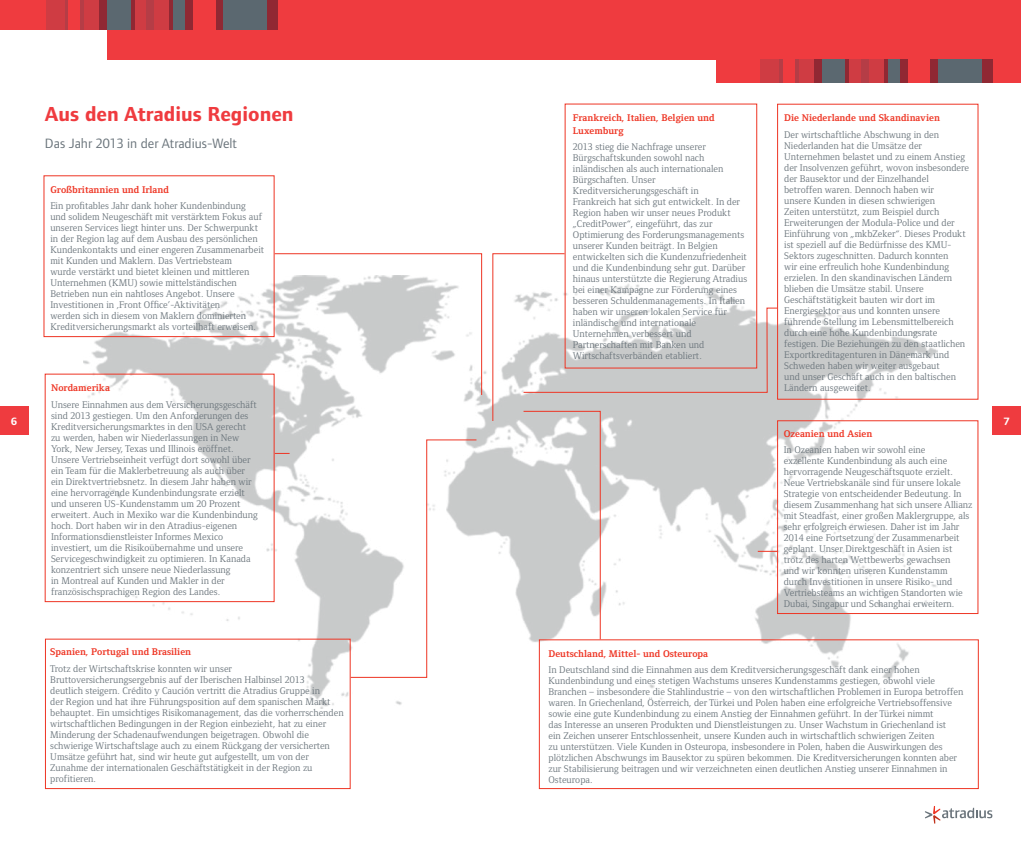
<style>
.page{position:relative;width:1021px;height:842px;background:#fff}
.page>*{position:absolute;margin:0;border:0;box-sizing:border-box;transform-origin:0 0}
.t1{font:700 21px "Foundry Form Sans";color:#ef3b3f}
.t2{font:14px "Foundry Form Sans";color:#6a747b}
.t3{font:700 11px "Foundry Form Sans";color:#fff}
.t4{font:10px/11px "Foundry Form Serif";color:#6a747b}
.t5{font:700 10px/13px "Foundry Form Serif";color:#ee3524}
</style>
<div class="page">
<div style="left:107px;top:0;width:403px;height:59px;background:#ef3b3f"></div>
<div style="left:0;top:0;width:46px;height:30px;background:#ef3b3f"></div>
<svg style="left:64px;top:0;width:4px;height:30px"></svg>
<div style="left:68px;top:0;width:12px;height:30px;background:#ef3b3f"></div>
<div style="left:46px;top:0;width:18px;height:30px;background:#cf3c43"></div>
<div style="left:84px;top:0;width:15px;height:30px;background:#cf3c43"></div>
<div style="left:135px;top:0;width:11px;height:30px;background:#cf3c43"></div>
<div style="left:154px;top:0;width:15px;height:30px;background:#cf3c43"></div>
<div style="left:99px;top:0;width:8px;height:30px;background:#902833"></div>
<div style="left:146px;top:0;width:8px;height:30px;background:#b53d46"></div>
<div style="left:185px;top:0;width:8px;height:30px;background:#902833"></div>
<div style="left:266px;top:0;width:12px;height:30px;background:#902833"></div>
<div style="left:216px;top:0;width:7px;height:30px;background:#902833"></div>
<hr style="left:80px;top:0;width:4px;height:30px;background:#b53d46">
<div style="left:107px;top:0;width:24px;height:30px;background:#5b6870"></div>
<div style="left:223px;top:0;width:43px;height:30px;background:#5b6870"></div>
<hr style="left:131px;top:0;width:4px;height:30px;background:#902833">
<div style="left:173px;top:0;width:12px;height:30px;background:#5b6870"></div>
<hr style="left:169px;top:0;width:4px;height:30px;background:#902833">
<div style="left:510px;top:0;width:207px;height:59px;background:#ef3b3f"></div>
<div style="left:716px;top:0;width:304px;height:83px;background:#ef3b3f"></div>
<hr style="left:779px;top:59px;width:4px;height:24px;background:#b53d46">
<div style="left:760px;top:59px;width:19px;height:24px;background:#cf3c43"></div>
<div style="left:798px;top:59px;width:16px;height:24px;background:#cf3c43"></div>
<div style="left:849px;top:59px;width:12px;height:24px;background:#cf3c43"></div>
<div style="left:869px;top:59px;width:15px;height:24px;background:#cf3c43"></div>
<div style="left:814px;top:59px;width:8px;height:24px;background:#902833"></div>
<div style="left:861px;top:59px;width:8px;height:24px;background:#b53d46"></div>
<div style="left:899px;top:59px;width:8px;height:24px;background:#902833"></div>
<div style="left:981px;top:59px;width:11px;height:24px;background:#902833"></div>
<div style="left:930px;top:59px;width:8px;height:24px;background:#902833"></div>
<svg style="left:795px;top:59px;width:3px;height:24px"></svg>
<div style="left:822px;top:59px;width:23px;height:24px;background:#5b6870"></div>
<div style="left:938px;top:59px;width:43px;height:24px;background:#5b6870"></div>
<hr style="left:845px;top:59px;width:4px;height:24px;background:#902833">
<div style="left:887px;top:59px;width:12px;height:24px;background:#5b6870"></div>
<hr style="left:884px;top:59px;width:3px;height:24px;background:#902833">
<svg style="left:925px;top:806px;width:67px;height:18px"></svg>
<div style="left:0;top:407px;width:28px;height:28px;background:#ef3b3f"></div>
<div style="left:992px;top:407px;width:28px;height:28px;background:#ef3b3f"></div>
<img style="left:83px;top:276px;width:854px;height:433px">
<div style="left:43px;top:175px;width:231px;height:162px;border:1px solid #ee3524"></div>
<div style="left:777px;top:104px;width:201px;height:296px;border:1px solid #ee3524"></div>
<div style="left:777px;top:420px;width:201px;height:194px;border:1px solid #ee3524"></div>
<svg style="left:45px;top:638px;width:306px;height:151px"></svg>
<div style="left:539px;top:639px;width:439px;height:150px;border:1px solid #ee3524"></div>
<svg style="left:273px;top:253px;width:209px;height:143px"></svg>
<svg style="left:44px;top:373px;width:231px;height:230px"></svg>
<svg style="left:350px;top:439px;width:127px;height:239px"></svg>
<svg style="left:275px;top:453px;width:14px;height:1px"></svg>
<svg style="left:492px;top:253px;width:286px;height:387px"></svg>
<h1 class="t1" style="left:45px;top:102px;width:250px">Aus den Atradius Regionen</h1>
<h2 class="t2" style="left:45px;top:136px;width:194px">Das Jahr 2013 in der Atradius-Welt</h2>
<p class="t5" style="left:573px;top:111px;width:143px">Frankreich, Italien, Belgien und<br>Luxemburg</p>
<p class="t4" style="left:573px;top:141px;width:176px">2013 stieg die Nachfrage unserer Bürgschaftskunden sowohl nach inländischen als auch internationalen Bürgschaften. Unser Kreditversicherungsgeschäft in<br>Frankreich hat sich gut entwickelt. In der Region haben wir unser neues Produkt „CreditPower“, eingeführt, das zur Optimierung des Forderungsmanagements unserer Kunden beiträgt. In Belgien entwickelten sich die Kundenzufriedenheit und die Kundenbindung sehr gut. Darüber hinaus unterstützte die Regierung Atradius bei einer Kampagne zur Förderung eines besseren Schuldenmanagements. In Italien haben wir unseren lokalen Service für inländische und internationale Unternehmen verbessert und Partnerschaften mit Banken und Wirtschaftsverbänden etabliert.</p>
<p class="t5" style="left:784px;top:111px;width:157px">Die Niederlande und Skandinavien</p>
<p class="t4" style="left:784px;top:129px;width:186px">Der wirtschaftliche Abschwung in den Niederlanden hat die Umsätze der Unternehmen belastet und zu einem Anstieg der Insolvenzen geführt, wovon insbesondere der Bausektor und der Einzelhandel betroffen waren. Dennoch haben wir<br>unsere Kunden in diesen schwierigen<br>Zeiten unterstützt, zum Beispiel durch Erweiterungen der Modula-Police und der Einführung von „mkbZeker“. Dieses Produkt ist speziell auf die Bedürfnisse des KMU-Sektors zugeschnitten. Dadurch konnten<br>wir eine erfreulich hohe Kundenbindung erzielen. In den skandinavischen Ländern blieben die Umsätze stabil. Unsere Geschäftstätigkeit bauten wir dort im Energiesektor aus und konnten unsere führende Stellung im Lebensmittelbereich durch eine hohe Kundenbindungsrate festigen. Die Beziehungen zu den staatlichen Exportkreditagenturen in Dänemark und Schweden haben wir weiter ausgebaut<br>und unser Geschäft auch in den baltischen Ländern ausgeweitet.</p>
<p class="t5" style="left:783px;top:427px;width:90px">Ozeanien und Asien</p>
<p class="t4" style="left:783px;top:444px;width:190px">In Ozeanien haben wir sowohl eine<br>exzellente Kundenbindung als auch eine hervorragende Neugeschäftsquote erzielt.<br>Neue Vertriebskanäle sind für unsere lokale Strategie von entscheidender Bedeutung. In diesem Zusammenhang hat sich unsere Allianz mit Steadfast, einer großen Maklergruppe, als sehr erfolgreich erwiesen. Daher ist im Jahr 2014 eine Fortsetzung der Zusammenarbeit geplant. Unser Direktgeschäft in Asien ist trotz des harten Wettbewerbs gewachsen<br>und wir konnten unseren Kundenstamm durch Investitionen in unsere Risiko- und Vertriebsteams an wichtigen Standorten wie Dubai, Singapur und Schanghai erweitern.</p>
<p class="t5" style="left:50px;top:183px;width:120px">Großbritannien und Irland</p>
<p class="t4" style="left:50px;top:200px;width:215px">Ein profitables Jahr dank hoher Kundenbindung<br>und solidem Neugeschäft mit verstärktem Fokus auf unseren Services liegt hinter uns. Der Schwerpunkt in der Region lag auf dem Ausbau des persönlichen Kundenkontakts und einer engeren Zusammenarbeit mit Kunden und Maklern. Das Vertriebsteam<br>wurde verstärkt und bietet kleinen und mittleren Unternehmen (KMU) sowie mittelständischen Betrieben nun ein nahtloses Angebot. Unsere Investitionen in ‚Front Office’-Aktivitäten<br>werden sich in diesem von Maklern dominierten Kreditversicherungsmarkt als vorteilhaft erweisen.</p>
<p class="t5" style="left:51px;top:381px;width:60px">Nordamerika</p>
<p class="t4" style="left:51px;top:399px;width:208px">Unsere Einnahmen aus dem Versicherungsgeschäft sind 2013 gestiegen. Um den Anforderungen des Kreditversicherungsmarktes in den USA gerecht zu werden, haben wir Niederlassungen in New York, New Jersey, Texas und Illinois eröffnet.<br>Unsere Vertriebseinheit verfügt dort sowohl über ein Team für die Maklerbetreuung als auch über ein Direktvertriebsnetz. In diesem Jahr haben wir eine hervorragende Kundenbindungsrate erzielt und unseren US-Kundenstamm um 20 Prozent erweitert. Auch in Mexiko war die Kundenbindung hoch. Dort haben wir in den Atradius-eigenen Informationsdienstleister Informes Mexico investiert, um die Risikoübernahme und unsere Servicegeschwindigkeit zu optimieren. In Kanada konzentriert sich unsere neue Niederlassung<br>in Montreal auf Kunden und Makler in der französischsprachigen Region des Landes.</p>
<p class="t3" style="left:11px;top:415px;width:7px">6</p>
<p class="t3" style="left:1003px;top:415px;width:7px">7</p>
<p class="t5" style="left:50px;top:645px;width:142px">Spanien, Portugal und Brasilien</p>
<p class="t4" style="left:50px;top:663px;width:295px">Trotz der Wirtschaftskrise konnten wir unser Bruttoversicherungsergebnis auf der Iberischen Halbinsel 2013<br>deutlich steigern. Crédito y Caución vertritt die Atradius Gruppe in<br>der Region und hat ihre Führungsposition auf dem spanischen Markt behauptet. Ein umsichtiges Risikomanagement, das die vorherrschenden wirtschaftlichen Bedingungen in der Region einbezieht, hat zu einer Minderung der Schadenaufwendungen beigetragen. Obwohl die schwierige Wirtschaftslage auch zu einem Rückgang der versicherten Umsätze geführt hat, sind wir heute gut aufgestellt, um von der Zunahme der internationalen Geschäftstätigkeit in der Region zu profitieren.</p>
<p class="t5" style="left:548px;top:647px;width:161px">Deutschland, Mittel- und Osteuropa</p>
<p class="t4" style="left:548px;top:664px;width:416px">In Deutschland sind die Einnahmen aus dem Kreditversicherungsgeschäft dank einer hohen Kundenbindung und eines stetigen Wachstums unseres Kundenstamms gestiegen, obwohl viele Branchen – insbesondere die Stahlindustrie – von den wirtschaftlichen Problemen in Europa betroffen waren. In Griechenland, Österreich, der Türkei und Polen haben eine erfolgreiche Vertriebsoffensive sowie eine gute Kundenbindung zu einem Anstieg der Einnahmen geführt. In der Türkei nimmt<br>das Interesse an unseren Produkten und Dienstleistungen zu. Unser Wachstum in Griechenland ist<br>ein Zeichen unserer Entschlossenheit, unsere Kunden auch in wirtschaftlich schwierigen Zeiten<br>zu unterstützen. Viele Kunden in Osteuropa, insbesondere in Polen, haben die Auswirkungen des plötzlichen Abschwungs im Bausektor zu spüren bekommen. Die Kreditversicherungen konnten aber zur Stabilisierung beitragen und wir verzeichneten einen deutlichen Anstieg unserer Einnahmen in Osteuropa.</p>
</div>
